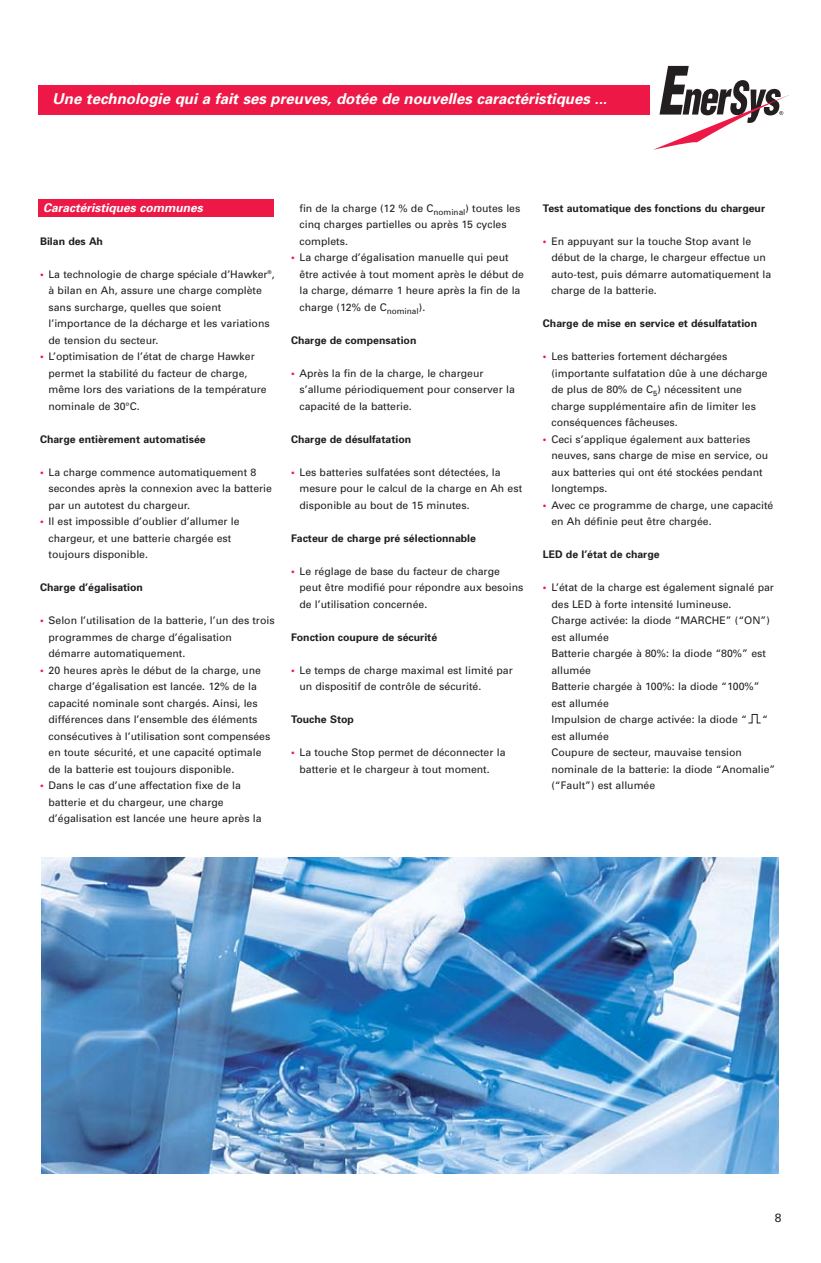
<style>
.page{position:relative;width:821px;height:1263px;background:#fff}
.page>*{position:absolute;margin:0;border:0;box-sizing:border-box;transform-origin:0 0}
.t1{font:italic 700 15px "Univers";color:#fff}
.t2{font:italic 700 12px "Univers";color:#fff}
.t3{font:12px "Univers";color:#231f20}
.t4{font:10.5px/16.5px "Univers";color:#231f20}
.t5{font:700 10.5px "Univers";color:#231f20}
.s1{font-weight:700;color:#ed1846}
</style>
<div class="page">
<div style="left:39px;top:85px;width:610px;height:30px;background:#ed1846"></div>
<svg style="left:653px;top:66px;width:135px;height:84px"></svg>
<div style="left:39px;top:199px;width:235px;height:17px;background:#ed1846"></div>
<img style="left:42px;top:858px;width:736px;height:316px">
<svg style="left:748px;top:714px;width:13px;height:10px"></svg>
<h1 class="t1" style="left:52px;top:93px;width:559px">Une technologie qui a fait ses preuves, dotée de nouvelles caractéristiques ...</h1>
<p class="t2" style="left:43px;top:203px;width:163px">Caractéristiques communes</p>
<p class="t5" style="left:40px;top:237px;width:65px">Bilan des Ah</p>
<p class="t4" style="left:49px;top:267px;width:228px;text-indent:-9px"><span class="s1">•</span> La technologie de charge spéciale d’Hawker<sup>®</sup>, à bilan en Ah, assure une charge complète sans surcharge, quelles que soient l’importance de la décharge et les variations de tension du secteur.</p>
<p class="t4" style="left:48px;top:349px;width:220px;text-indent:-8px"><span class="s1">•</span> L’optimisation de l’état de charge Hawker permet la stabilité du facteur de charge, même lors des variations de la température nominale de 30°C.</p>
<p class="t5" style="left:40px;top:435px;width:167px">Charge entièrement automatisée</p>
<p class="t4" style="left:49px;top:465px;width:225px;text-indent:-9px"><span class="s1">•</span> La charge commence automatiquement 8 secondes après la connexion avec la batterie par un autotest du chargeur.</p>
<p class="t4" style="left:49px;top:514px;width:193px;text-indent:-9px"><span class="s1">•</span> Il est impossible d’oublier d’allumer le chargeur, et une batterie chargée est toujours disponible.</p>
<p class="t5" style="left:40px;top:584px;width:104px">Charge d’égalisation</p>
<p class="t4" style="left:49px;top:613px;width:227px;text-indent:-9px"><span class="s1">•</span> Selon l’utilisation de la batterie, l’un des trois programmes de charge d’égalisation démarre automatiquement.</p>
<p class="t4" style="left:49px;top:663px;width:223px;text-indent:-9px"><span class="s1">•</span> 20 heures après le début de la charge, une charge d’égalisation est lancée. 12% de la capacité nominale sont chargés. Ainsi, les différences dans l’ensemble des éléments consécutives à l’utilisation sont compensées en toute sécurité, et une capacité optimale de la batterie est toujours disponible.</p>
<p class="t4" style="left:49px;top:778px;width:214px;text-indent:-9px"><span class="s1">•</span> Dans le cas d’une affectation fixe de la batterie et du chargeur, une charge d’égalisation est lancée une heure après la</p>
<p class="t4" style="left:299px;top:201px;width:222px">fin de la charge (12 % de C<sub>nominal</sub>) toutes les cinq charges partielles ou après 15 cycles complets.</p>
<p class="t4" style="left:299px;top:250px;width:226px;text-indent:-9px"><span class="s1">•</span> La charge d’égalisation manuelle qui peut être activée à tout moment après le début de la charge, démarre 1 heure après la fin de la charge (12% de C<sub>nominal</sub>).</p>
<p class="t5" style="left:291px;top:336px;width:127px">Charge de compensation</p>
<p class="t4" style="left:299px;top:366px;width:217px;text-indent:-9px"><span class="s1">•</span> Après la fin de la charge, le chargeur s’allume périodiquement pour conserver la capacité de la batterie.</p>
<p class="t5" style="left:291px;top:435px;width:122px">Charge de désulfatation</p>
<p class="t4" style="left:299px;top:465px;width:224px;text-indent:-9px"><span class="s1">•</span> Les batteries sulfatées sont détectées, la mesure pour le calcul de la charge en Ah est disponible au bout de 15 minutes.</p>
<p class="t5" style="left:291px;top:534px;width:186px">Facteur de charge pré sélectionnable</p>
<p class="t4" style="left:299px;top:564px;width:225px;text-indent:-9px"><span class="s1">•</span> Le réglage de base du facteur de charge peut être modifié pour répondre aux besoins de l’utilisation concernée.</p>
<p class="t5" style="left:291px;top:633px;width:148px">Fonction coupure de sécurité</p>
<p class="t4" style="left:299px;top:663px;width:215px;text-indent:-9px"><span class="s1">•</span> Le temps de charge maximal est limité par un dispositif de contrôle de sécurité.</p>
<p class="t5" style="left:291px;top:716px;width:64px">Touche Stop</p>
<p class="t4" style="left:299px;top:745px;width:207px;text-indent:-9px"><span class="s1">•</span> La touche Stop permet de déconnecter la batterie et le chargeur à tout moment.</p>
<p class="t5" style="left:543px;top:204px;width:224px">Test automatique des fonctions du chargeur</p>
<p class="t4" style="left:551px;top:234px;width:221px;text-indent:-9px"><span class="s1">•</span> En appuyant sur la touche Stop avant le début de la charge, le chargeur effectue un auto-test, puis démarre automatiquement la charge de la batterie.</p>
<p class="t5" style="left:543px;top:320px;width:216px">Charge de mise en service et désulfatation</p>
<p class="t4" style="left:551px;top:349px;width:218px;text-indent:-9px"><span class="s1">•</span> Les batteries fortement déchargées (importante sulfatation dûe à une décharge de plus de 80% de C<sub>5</sub>) nécessitent une charge supplémentaire afin de limiter les conséquences fâcheuses.</p>
<p class="t4" style="left:551px;top:432px;width:218px;text-indent:-9px"><span class="s1">•</span> Ceci s’applique également aux batteries neuves, sans charge de mise en service, ou aux batteries qui ont été stockées pendant longtemps.</p>
<p class="t4" style="left:551px;top:498px;width:223px;text-indent:-9px"><span class="s1">•</span> Avec ce programme de charge, une capacité en Ah définie peut être chargée.</p>
<p class="t5" style="left:543px;top:551px;width:118px">LED de l’état de charge</p>
<p class="t4" style="left:551px;top:580px;width:224px;text-indent:-9px"><span class="s1">•</span> L’état de la charge est également signalé par des LED à forte intensité lumineuse.<br>Charge activée: la diode “MARCHE” (“ON”) est allumée<br>Batterie chargée à 80%: la diode “80%” est allumée<br>Batterie chargée à 100%: la diode “100%” est allumée<br>Impulsion de charge activée: la diode “</p>
<p class="t4" style="left:762px;top:712px;width:7px">“</p>
<p class="t4" style="left:551px;top:729px;width:225px">est allumée<br>Coupure de secteur, mauvaise tension nominale de la batterie: la diode “Anomalie” (“Fault”) est allumée</p>
<p class="t3" style="left:774px;top:1213px;width:8px">8</p>
</div>
